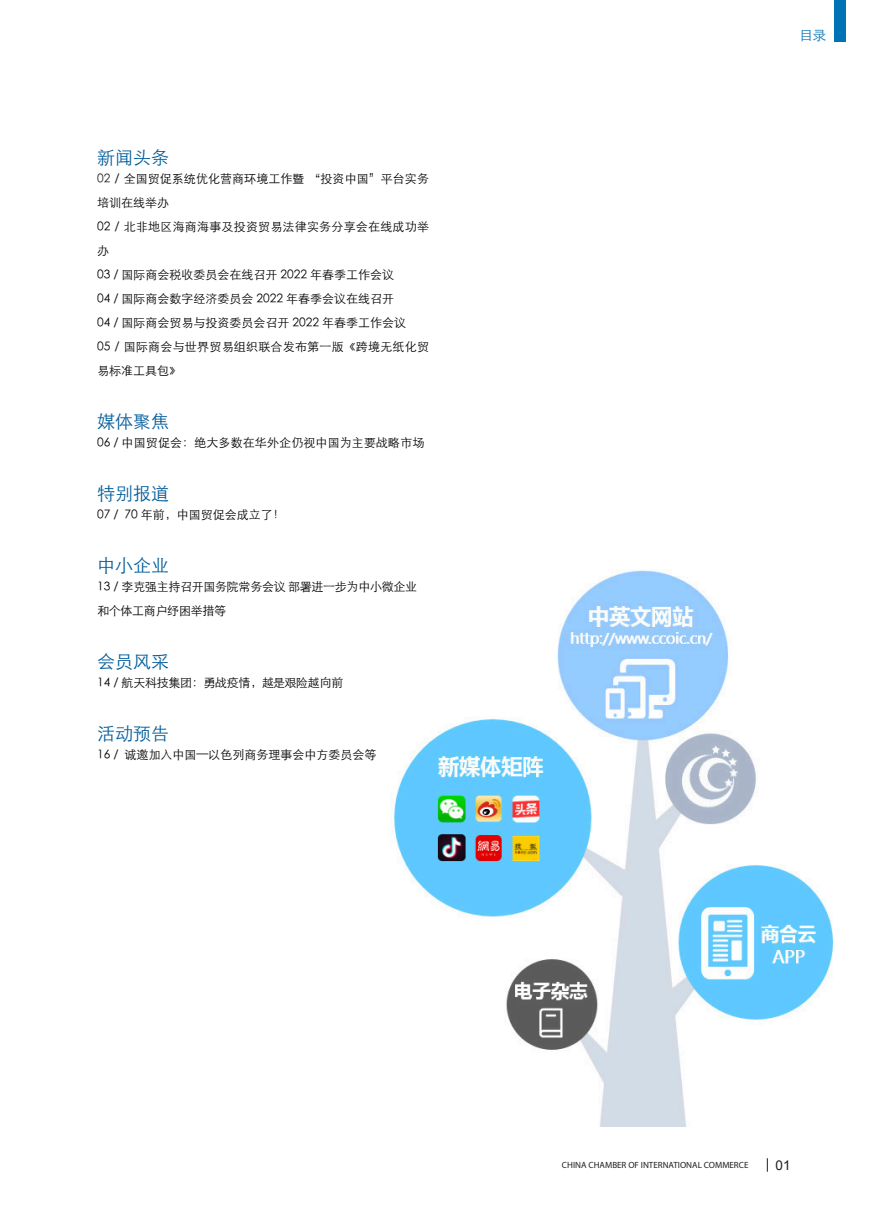
<style>
.page{position:relative;width:893px;height:1212px;background:#fff}
.page>*{position:absolute;margin:0;border:0;box-sizing:border-box;transform-origin:0 0}
.t1{font:300 18px "ST Heiti SC";color:#005c9a}
.t2{font:13.5px "Arial";color:#231f20}
.t3{font:300 13.5px "ST Heiti SC";color:#0073b6}
.t4{font:300 12px/24px "ST Heiti SC";color:#000}
.t5{font:300 12px/24px "ST Heiti SC";letter-spacing:.02em;color:#000}
.t6{font:300 12px "ST Heiti SC";letter-spacing:-.025em;color:#000}
.t7{font:9px "Myriad Pro";color:#231f20}
.s1{color:#231f20}
</style>
<div class="page">
<svg style="left:767px;top:1158px;width:1px;height:14px"></svg>
<div style="left:835px;top:0;width:11px;height:41px;background:#0073b6"></div>
<img style="left:393px;top:570px;width:440px;height:557px">
<p class="t1" style="left:97px;top:142px;width:73px">新闻头条</p>
<p class="t4" style="left:97px;top:166px;width:333px"><span class="s1">02</span> / 全国贸促系统优化营商环境工作暨 “投资中国”平台实务培训在线举办</p>
<p class="t5" style="left:97px;top:214px;width:333px">02 / 北非地区海商海事及投资贸易法律实务分享会在线成功举办</p>
<p class="t4" style="left:97px;top:262px;width:299px">03 / 国际商会税收委员会在线召开 2022 年春季工作会议</p>
<p class="t4" style="left:97px;top:286px;width:299px">04 / 国际商会数字经济委员会 2022 年春季会议在线召开</p>
<p class="t4" style="left:97px;top:310px;width:311px">04 / 国际商会贸易与投资委员会召开 2022 年春季工作会议</p>
<p class="t5" style="left:97px;top:334px;width:333px">05 / 国际商会与世界贸易组织联合发布第一版《跨境无纸化贸易标准工具包》</p>
<p class="t1" style="left:97px;top:406px;width:73px">媒体聚焦</p>
<p class="t4" style="left:97px;top:430px;width:329px">06 / 中国贸促会：绝大多数在华外企仍视中国为主要战略市场</p>
<p class="t1" style="left:97px;top:478px;width:73px">特别报道</p>
<p class="t4" style="left:97px;top:502px;width:189px">07 / 70 年前，中国贸促会成立了！</p>
<p class="t1" style="left:97px;top:550px;width:73px">中小企业</p>
<p class="t6" style="left:97px;top:576px;width:322px">13 / 李克强主持召开国务院常务会议 部署进一步为中小微企业</p>
<p class="t6" style="left:97px;top:600px;width:130px">和个体工商户纾困举措等</p>
<p class="t1" style="left:97px;top:646px;width:73px">会员风采</p>
<p class="t6" style="left:97px;top:672px;width:248px">14 / 航天科技集团：勇战疫情，越是艰险越向前</p>
<p class="t1" style="left:97px;top:718px;width:73px">活动预告</p>
<p class="t4" style="left:97px;top:742px;width:281px">16 / 诚邀加入中国—以色列商务理事会中方委员会等</p>
<p class="t3" style="left:799px;top:24px;width:28px">目录</p>
<p class="t7" style="left:562px;top:1159px;width:188px">CHINA CHAMBER OF INTERNATIONAL COMMERCE</p>
<p class="t2" style="left:775px;top:1156px;width:17px">01</p>
</div>
